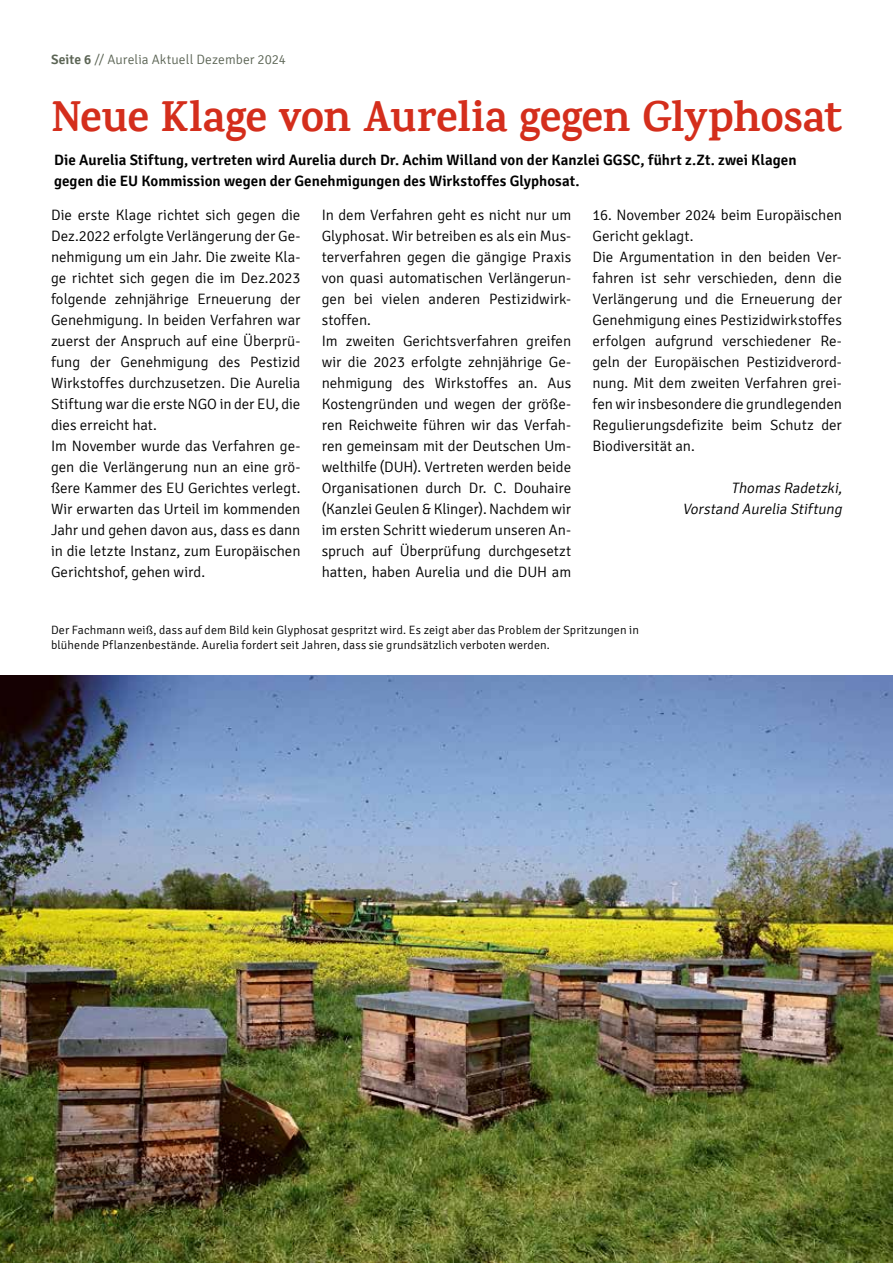
<style>
.page{position:relative;width:893px;height:1263px;background:#fff}
.page>*{position:absolute;margin:0;border:0;box-sizing:border-box;transform-origin:0 0}
.t1{font:700 43.5px "Karma";letter-spacing:-.015em;color:#d42e1c}
.t2{font:300 15px/21px "Signika";letter-spacing:-.005em;color:#000}
.t3{font:600 15px/21px "Signika";letter-spacing:.005em;color:#000}
.t4{font:italic 300 15px/21px "Signika";color:#000;text-align:right}
.t5{font:300 13.5px "Signika";letter-spacing:.005em;color:#5c6555}
.t6{font:300 12px/15px "Signika";letter-spacing:.01em;color:#000}
.s1{font-weight:600}
</style>
<div class="page">
<hr style="left:892px;top:94px;width:1px;height:365px;background:#d42e1c">
<img style="left:0;top:675px;width:893px;height:588px">
<p class="t5" style="left:51px;top:52px;width:236px"><span class="s1">Seite 6</span> // Aurelia Aktuell Dezember 2024</p>
<h1 class="t1" style="left:51px;top:90px;width:793px">Neue Klage von Aurelia gegen Glyphosat</h1>
<p class="t3" style="left:54px;top:150px;width:744px">Die Aurelia Stiftung, vertreten wird Aurelia durch Dr. Achim Willand von der Kanzlei GGSC, führt z.Zt. zwei Klagen gegen die EU Kommission wegen der Genehmigungen des Wirkstoffes Glyphosat.</p>
<p class="t2" style="left:51px;top:205px;width:251px">Die erste Klage richtet sich gegen die Dez.2022 erfolgte Verlängerung der Ge&shy;nehmigung um ein Jahr. Die zweite Kla&shy;ge richtet sich gegen die im Dez.2023 folgende zehnjährige Erneuerung der Genehmigung. In beiden Verfahren war zuerst der Anspruch auf eine Überprü&shy;fung der Genehmigung des Pestizid Wirkstoffes durchzusetzen. Die Aurelia Stiftung war die erste NGO in der EU, die dies erreicht hat.<br>Im November wurde das Verfahren ge&shy;gen die Verlängerung nun an eine grö&shy;ßere Kammer des EU Gerichtes verlegt.<br>Wir erwarten das Urteil im kommenden Jahr und gehen davon aus, dass es dann in die letzte Instanz, zum Europäischen Gerichtshof, gehen wird.</p>
<p class="t2" style="left:322px;top:205px;width:251px">In dem Verfahren geht es nicht nur um Glyphosat. Wir betreiben es als ein Mus&shy;terverfahren gegen die gängige Praxis von quasi automatischen Verlängerun&shy;gen bei vielen anderen Pestizidwirk&shy;stoffen.<br>Im zweiten Gerichtsverfahren greifen wir die 2023 erfolgte zehnjährige Ge&shy;nehmigung des Wirkstoffes an. Aus Kostengründen und wegen der größe&shy;ren Reichweite führen wir das Verfah&shy;ren gemeinsam mit der Deutschen Um&shy;welthilfe (DUH). Vertreten werden beide Organisationen durch Dr. C. Douhaire (Kanzlei Geulen &amp; Klinger). Nachdem wir im ersten Schritt wiederum unseren An&shy;spruch auf Überprüfung durchgesetzt hatten, haben Aurelia und die DUH am</p>
<p class="t2" style="left:592px;top:205px;width:251px">16. November 2024 beim Europäischen Gericht geklagt.<br>Die Argumentation in den beiden Ver&shy;fahren ist sehr verschieden, denn die Verlängerung und die Erneuerung der Genehmigung eines Pestizidwirkstoffes erfolgen aufgrund verschiedener Re&shy;geln der Europäischen Pestizidverord&shy;nung. Mit dem zweiten Verfahren grei&shy;fen wir insbesondere die grundlegenden Regulierungsdefizite beim Schutz der Biodiversität an.</p>
<p class="t4" style="left:682px;top:478px;width:164px">Thomas Radetzki,<br>Vorstand Aurelia Stiftung</p>
<p class="t6" style="left:51px;top:623px;width:589px">Der Fachmann weiß, dass auf dem Bild kein Glyphosat gespritzt wird. Es zeigt aber das Problem der Spritzungen in blühende Pflanzenbestände. Aurelia fordert seit Jahren, dass sie grundsätzlich verboten werden.</p>
</div>
